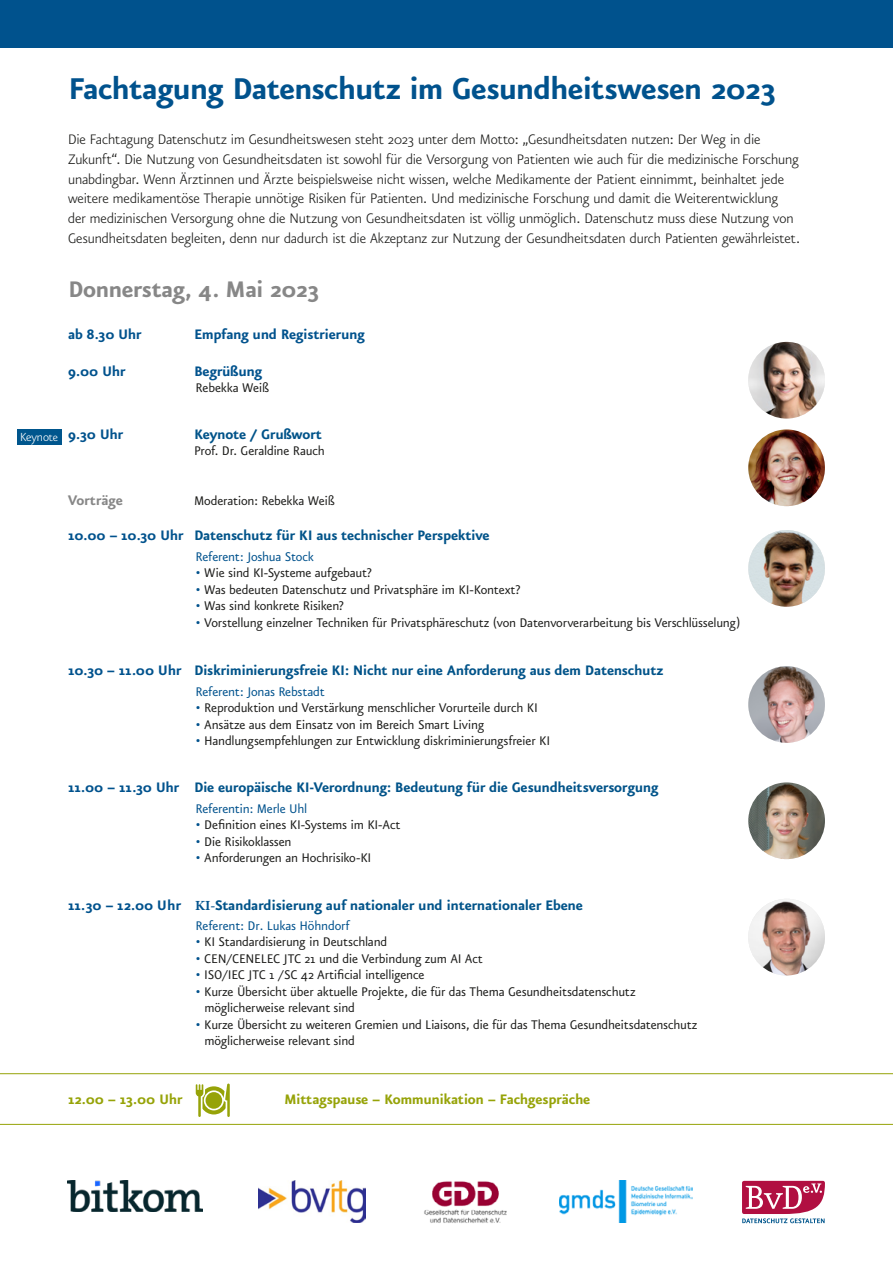
<style>
.page{position:relative;width:893px;height:1263px;background:#fff}
.page>*{position:absolute;margin:0;border:0;box-sizing:border-box;transform-origin:0 0}
.t1{font:700 36px "Eureka Sans";letter-spacing:-.025em;color:#00528d}
.t2{font:700 27px "Eureka Sans";letter-spacing:-.025em;color:#878787}
.t3{font:300 16.5px/19.8px "Eureka Sans";letter-spacing:-.005em;color:#1d1d1b}
.t4{font:700 16.5px "Eureka Sans";letter-spacing:-.02em;color:#005389}
.t5{font:700 16.5px "Eureka Sans";letter-spacing:-.025em;color:#00528d}
.t6{font:700 16.5px "Eureka Sans";letter-spacing:-.02em;color:#96a308}
.t7{font:700 16.5px "Eureka Sans";letter-spacing:-.02em;color:#878787}
.t8{font:15px/16.5px "Eureka Sans";letter-spacing:-.02em;color:#1d1d1b}
.t9{font:15px "Eureka Sans";letter-spacing:-.015em;color:#00528d}
.t10{font:300 14.1px "Eureka Sans";letter-spacing:-.01em;color:#fff}
.s1{font-size:13.35px}
.s2{color:#00528d}
.s3{font-family:"Adobe Arabic";font-size:19.5px;color:#00528d}
</style>
<div class="page">
<div style="left:17px;top:429px;width:44px;height:15px;background:#00568d"></div>
<svg style="left:196px;top:1083px;width:34px;height:34px"></svg>
<hr style="left:0;top:1073px;width:893px;height:1px;background:#96a308">
<hr style="left:0;top:1124px;width:893px;height:1px;background:#96a308">
<img style="left:748px;top:530px;width:77px;height:77px;border-radius:38px">
<img style="left:748px;top:666px;width:77px;height:77px;border-radius:38px">
<img style="left:748px;top:782px;width:77px;height:77px;border-radius:38px">
<img style="left:748px;top:899px;width:77px;height:76px;border-radius:38px">
<img style="left:748px;top:429px;width:77px;height:77px;border-radius:38px">
<img style="left:748px;top:342px;width:77px;height:77px;border-radius:38px">
<div style="left:0;top:0;width:893px;height:47px;background:#00528d"></div>
<img style="left:68px;top:1180px;width:134px;height:32px">
<svg style="left:742px;top:1181px;width:83px;height:42px"></svg>
<img style="left:259px;top:1181px;width:107px;height:42px">
<img style="left:424px;top:1181px;width:83px;height:42px">
<img style="left:560px;top:1181px;width:132px;height:42px">
<p class="t10" style="left:20px;top:430px;width:40px">Keyno<span class="s1">te</span></p>
<h1 class="t1" style="left:68px;top:71px;width:710px">Fachtagung Datenschutz im Gesundheitswesen 2023</h1>
<p class="t3" style="left:68px;top:130px;width:734px">Die Fachtagung Datenschutz im Gesundheitswesen steht 2023 unter dem Motto: „Gesundheitsdaten nutzen: Der Weg in die Zukunft“. Die Nutzung von Gesundheitsdaten ist sowohl für die Versorgung von Patienten wie auch für die medizinische Forschung unabdingbar. Wenn Ärztinnen und Ärzte beispielsweise nicht wissen, welche Medikamente der Patient einnimmt, beinhaltet jede weitere medikamentöse Therapie unnötige Risiken für Patienten. Und medizinische Forschung und damit die Weiterentwicklung<br>der medizinischen Versorgung ohne die Nutzung von Gesundheitsdaten ist völlig unmöglich. Datenschutz muss diese Nutzung von Gesundheitsdaten begleiten, denn nur dadurch ist die Akzeptanz zur Nutzung der Gesundheitsdaten durch Patienten gewährleistet.</p>
<h2 class="t2" style="left:68px;top:276px;width:253px">Donnerstag, 4. Mai 2023</h2>
<p class="t5" style="left:68px;top:325px;width:75px">ab 8.30 Uhr</p>
<p class="t5" style="left:194px;top:325px;width:172px">Empfang und Registrierung</p>
<p class="t5" style="left:68px;top:363px;width:59px">9.00 Uhr</p>
<p class="t5" style="left:194px;top:363px;width:70px">Begrüßung</p>
<p class="t8" style="left:196px;top:380px;width:75px">Rebekka Weiß</p>
<p class="t5" style="left:68px;top:426px;width:57px">9.30 Uhr</p>
<p class="t4" style="left:194px;top:426px;width:130px">Keynote / Grußwort</p>
<p class="t8" style="left:194px;top:443px;width:132px">Prof. Dr. Geraldine Rauch</p>
<p class="t7" style="left:68px;top:492px;width:56px">Vorträge</p>
<p class="t8" style="left:194px;top:493px;width:142px">Moderation: Rebekka Weiß</p>
<p class="t4" style="left:68px;top:527px;width:423px"><span class="s2">10.00 – 10.30 Uhr</span> Datenschutz für KI aus technischer Perspektive</p>
<p class="t9" style="left:196px;top:549px;width:120px">Referent: Joshua Stock</p>
<p class="t8" style="left:196px;top:565px;width:178px"><span class="s2">•</span> Wie sind KI-Systeme aufgebaut?</p>
<p class="t8" style="left:196px;top:582px;width:326px"><span class="s2">•</span> Was bedeuten Datenschutz und Privatsphäre im KI-Kontext?</p>
<p class="t8" style="left:196px;top:598px;width:150px"><span class="s2">•</span> Was sind konkrete Risiken?</p>
<p class="t8" style="left:196px;top:615px;width:547px"><span class="s2">•</span> Vorstellung einzelner Techniken für Privatsphäreschutz (von Datenvorverarbeitung bis Verschlüsselung)</p>
<p class="t4" style="left:68px;top:662px;width:597px"><span class="s2">10.30 – 11.00 Uhr</span> Diskriminierungsfreie KI: Nicht nur eine Anforderung aus dem Datenschutz</p>
<p class="t9" style="left:196px;top:684px;width:131px">Referent: Jonas Rebstadt</p>
<p class="t8" style="left:196px;top:700px;width:344px"><span class="s2">•</span> Reproduktion und Verstärkung menschlicher Vorurteile durch KI</p>
<p class="t8" style="left:196px;top:717px;width:290px"><span class="s2">•</span> Ansätze aus dem Einsatz von im Bereich Smart Living</p>
<p class="t8" style="left:196px;top:733px;width:356px"><span class="s2">•</span> Handlungsempfehlungen zur Entwicklung diskriminierungsfreier KI</p>
<p class="t4" style="left:68px;top:779px;width:592px"><span class="s2">11.00 – 11.30 Uhr</span> Die europäische KI-Verordnung: Bedeutung für die Gesundheitsversorgung</p>
<p class="t9" style="left:196px;top:801px;width:113px">Referentin: Merle Uhl</p>
<p class="t8" style="left:196px;top:817px;width:206px"><span class="s2">•</span> Definition eines KI-Systems im KI-Act</p>
<p class="t8" style="left:196px;top:834px;width:98px"><span class="s2">•</span> Die Risikoklassen</p>
<p class="t8" style="left:196px;top:850px;width:177px"><span class="s2">•</span> Anforderungen an Hochrisiko-KI</p>
<p class="t4" style="left:68px;top:897px;width:516px"><span class="s2">11.30 – 12.00 Uhr</span> <span class="s3">KI-</span>Standardisierung auf nationaler und internationaler Ebene</p>
<p class="t9" style="left:196px;top:918px;width:156px">Referent: Dr. Lukas Höhndorf</p>
<p class="t8" style="left:196px;top:934px;width:193px"><span class="s2">•</span> KI Standardisierung in Deutschland</p>
<p class="t8" style="left:196px;top:951px;width:289px"><span class="s2">•</span> CEN/CENELEC JTC 21 und die Verbindung zum AI Act</p>
<p class="t8" style="left:196px;top:967px;width:230px"><span class="s2">•</span> ISO/IEC JTC 1 /SC 42 Artificial intelligence</p>
<p class="t8" style="left:205px;top:984px;width:433px;text-indent:-9px"><span class="s2">•</span> Kurze Übersicht über aktuelle Projekte, die für das Thema Gesundheitsdatenschutz möglicherweise relevant sind</p>
<p class="t8" style="left:205px;top:1017px;width:494px;text-indent:-9px"><span class="s2">•</span> Kurze Übersicht zu weiteren Gremien und Liaisons, die für das Thema Gesundheitsdatenschutz möglicherweise relevant sind</p>
<p class="t6" style="left:68px;top:1091px;width:116px">12.00 – 13.00 Uhr</p>
<p class="t6" style="left:284px;top:1091px;width:308px">Mittagspause – Kommunikation – Fachgespräche</p>
</div>
